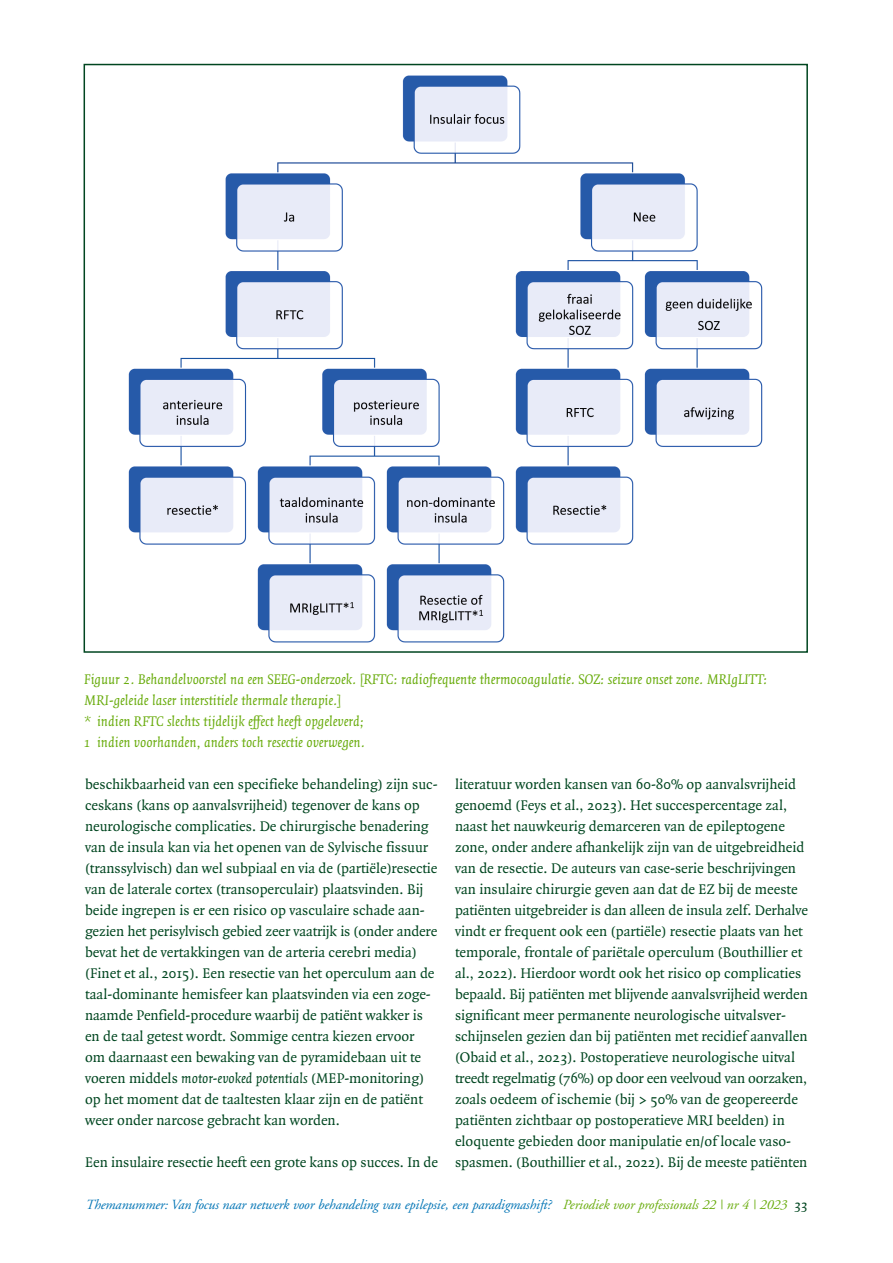
<style>
.page{position:relative;width:893px;height:1263px;background:#fff}
.page>*{position:absolute;margin:0;border:0;box-sizing:border-box;transform-origin:0 0}
.t1{font:15px/21px "Quadraat";color:#004620}
.t2{font:italic 15px/21px "Quadraat";color:#69ac0d}
.t3{font:italic 13.95px "Adobe Garamond";letter-spacing:-.01em;color:#0074b5}
.s1{font-style:italic}
.s2{color:#69ac0d}
.s3{font-family:"Quadraat";font-style:normal;color:#004620}
</style>
<div class="page">
<img style="left:128px;top:75px;width:635px;height:568px">
<p class="t2" style="left:84px;top:669px;width:684px">Figuur 2. Behandelvoorstel na een SEEG-onderzoek. [RFTC: radiofrequente thermocoagulatie. SOZ: seizure onset zone. MRIgLITT:<br>MRI-geleide laser interstitiele thermale therapie.]<br>* indien RFTC slechts tijdelijk effect heeft opgeleverd;<br>1 indien voorhanden, anders toch resectie overwegen.</p>
<p class="t1" style="left:85px;top:774px;width:354px">beschikbaarheid van een specifieke behandeling) zijn suc&shy;ceskans (kans op aanvalsvrijheid) tegenover de kans op neurologische complicaties. De chirurgische benadering van de insula kan via het openen van de Sylvische fissuur (transsylvisch) dan wel subpiaal en via de (partiële)resectie van de laterale cortex (transoperculair) plaatsvinden. Bij beide ingrepen is er een risico op vasculaire schade aan&shy;gezien het perisylvisch gebied zeer vaatrijk is (onder andere bevat het de vertakkingen van de arteria cerebri media) (Finet et al., 2015). Een resectie van het operculum aan de taal-dominante hemisfeer kan plaatsvinden via een zoge&shy;naamde Penfield-procedure waarbij de patiënt wakker is en de taal getest wordt. Sommige centra kiezen ervoor om daarnaast een bewaking van de pyramidebaan uit te voeren middels <span class="s1">motor-evoked potentials</span> (MEP-monitoring) op het moment dat de taaltesten klaar zijn en de patiënt weer onder narcose gebracht kan worden.</p>
<p class="t1" style="left:85px;top:1152px;width:354px">Een insulaire resectie heeft een grote kans op succes. In de</p>
<p class="t1" style="left:455px;top:774px;width:354px">literatuur worden kansen van 60-80% op aanvalsvrijheid genoemd (Feys et al., 2023). Het succespercentage zal, naast het nauwkeurig demarceren van de epileptogene zone, onder andere afhankelijk zijn van de uitgebreidheid van de resectie. De auteurs van case-serie beschrijvingen van insulaire chirurgie geven aan dat de EZ bij de meeste patiënten uitgebreider is dan alleen de insula zelf. Derhalve vindt er frequent ook een (partiële) resectie plaats van het temporale, frontale of pariëtale operculum (Bouthillier et al., 2022). Hierdoor wordt ook het risico op complicaties bepaald. Bij patiënten met blijvende aanvalsvrijheid werden significant meer permanente neurologische uitvalsver&shy;schijnselen gezien dan bij patiënten met recidief aanvallen (Obaid et al., 2023). Postoperatieve neurologische uitval treedt regelmatig (76%) op door een veelvoud van oorzaken, zoals oedeem of ischemie (bij &gt; 50% van de geopereerde patiënten zichtbaar op postoperatieve MRI beelden) in eloquente gebieden door manipulatie en/of locale vaso&shy;spasmen. (Bouthillier et al., 2022). Bij de meeste patiënten</p>
<p class="t3" style="left:85px;top:1197px;width:724px">Themanummer: Van focus naar netwerk voor behandeling van epilepsie, een paradigmashift? <span class="s2">Periodiek voor professionals 22 | nr 4 | 2023</span> <span class="s3">33</span></p>
</div>
